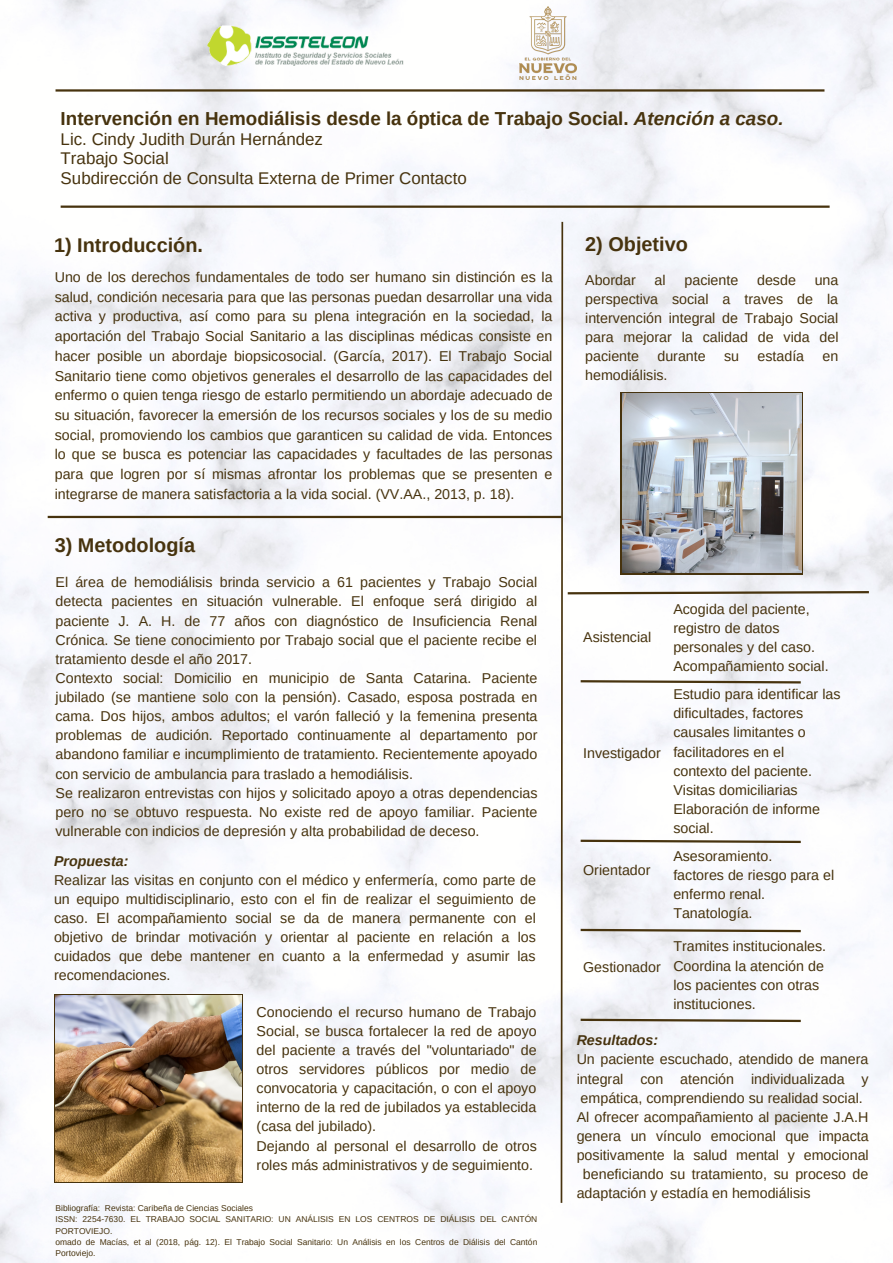
<style>
.page{position:relative;width:893px;height:1263px;background:#fff}
.page>*{position:absolute;margin:0;border:0;box-sizing:border-box;transform-origin:0 0}
.t1{font:700 19.88px "Arimo";color:#47330e}
.t2{font:700 18.83px "Arimo";color:#47330e}
.t3{font:16.95px "Arimo";color:#47330e}
.t4{font:14.25px/19.1px "Arimo";color:#47330e;text-align:justify}
.t5{font:italic 700 14.25px "Arimo";color:#47330e}
.t6{font:8.48px/11.4px "Arimo";color:#47330e}
.s1{font-style:italic}
</style>
<div class="page">
<img style="left:0;top:0;width:893px;height:1263px">
<hr style="left:56px;top:89px;width:768px;height:3px;background:#47330e">
<hr style="left:61px;top:206px;width:768px;height:2px;background:#47330e">
<hr style="left:48px;top:516px;width:513px;height:2px;background:#47330e">
<img style="left:204px;top:19px;width:201px;height:53px">
<img style="left:520px;top:7px;width:56px;height:73px">
<svg style="left:54px;top:994px;width:189px;height:189px"></svg>
<img style="left:56px;top:996px;width:185px;height:185px">
<svg style="left:560px;top:220px;width:311px;height:984px"></svg>
<p class="t2" style="left:61px;top:108px;width:724px">Intervención en Hemodiálisis desde la óptica de Trabajo Social. <span class="s1">Atención a caso.</span></p>
<p class="t3" style="left:61px;top:130px;width:264px">Lic. Cindy Judith Durán Hernández</p>
<p class="t3" style="left:61px;top:149px;width:110px">Trabajo Social</p>
<p class="t3" style="left:61px;top:168px;width:408px">Subdirección de Consulta Externa de Primer Contacto</p>
<p class="t1" style="left:54px;top:233px;width:150px">1) Introducción.</p>
<p class="t4" style="left:55px;top:267px;width:499px;line-height:19.7px">Uno de los derechos fundamentales de todo ser humano sin distinción es la salud, condición necesaria para que las personas puedan desarrollar una vida activa y productiva, así como para su plena integración en la sociedad, la aportación del Trabajo Social Sanitario a las disciplinas médicas consiste en hacer posible un abordaje biopsicosocial. (García, 2017). El Trabajo Social Sanitario tiene como objetivos generales el desarrollo de las capacidades del enfermo o quien tenga riesgo de estarlo permitiendo un abordaje adecuado de su situación, favorecer la emersión de los recursos sociales y los de su medio social, promoviendo los cambios que garanticen su calidad de vida. Entonces lo que se busca es potenciar las capacidades y facultades de las personas para que logren por sí mismas afrontar los problemas que se presenten e integrarse de manera satisfactoria a la vida social. (VV.AA., 2013, p. 18).</p>
<p class="t1" style="left:55px;top:534px;width:142px">3) Metodología</p>
<p class="t4" style="left:56px;top:573px;width:483px">El área de hemodiálisis brinda servicio a 61 pacientes y Trabajo Social detecta pacientes en situación vulnerable. El enfoque será dirigido al paciente J. A. H. de 77 años con diagnóstico de Insuficiencia Renal Crónica. Se tiene conocimiento por Trabajo social que el paciente recibe el tratamiento desde el año 2017.</p>
<p class="t4" style="left:56px;top:668px;width:483px">Contexto social: Domicilio en municipio de Santa Catarina. Paciente jubilado (se mantiene solo con la pensión). Casado, esposa postrada en cama. Dos hijos, ambos adultos; el varón falleció y la femenina presenta problemas de audición. Reportado continuamente al departamento por abandono familiar e incumplimiento de tratamiento. Recientemente apoyado con servicio de ambulancia para traslado a hemodiálisis.</p>
<p class="t4" style="left:56px;top:783px;width:483px">Se realizaron entrevistas con hijos y solicitado apoyo a otras dependencias pero no se obtuvo respuesta. No existe red de apoyo familiar. Paciente vulnerable con indicios de depresión y alta probabilidad de deceso.</p>
<p class="t5" style="left:54px;top:852px;width:76px">Propuesta:</p>
<p class="t4" style="left:54px;top:870px;width:483px">Realizar las visitas en conjunto con el médico y enfermería, como parte de un equipo multidisciplinario, esto con el fin de realizar el seguimiento de caso. El acompañamiento social se da de manera permanente con el objetivo de brindar motivación y orientar al paciente en relación a los cuidados que debe mantener en cuanto a la enfermedad y asumir las recomendaciones.</p>
<p class="t4" style="left:257px;top:1002px;width:282px">Conociendo el recurso humano de Trabajo Social, se busca fortalecer la red de apoyo del paciente a través del "voluntariado" de otros servidores públicos por medio de convocatoria y capacitación, o con el apoyo interno de la red de jubilados ya establecida (casa del jubilado).</p>
<p class="t4" style="left:257px;top:1136px;width:282px">Dejando al personal el desarrollo de otros roles más administrativos y de seguimiento.</p>
<p class="t6" style="left:56px;top:1202px;width:199px">Bibliografía: Revista: Caribeña de Ciencias Sociales</p>
<p class="t6" style="left:56px;top:1213px;width:483px">ISSN: 2254-7630. EL TRABAJO SOCIAL SANITARIO: UN ANÁLISIS EN LOS CENTROS DE DIÁLISIS DEL CANTÓN<br>PORTOVIEJO.</p>
<p class="t6" style="left:56px;top:1236px;width:483px">omado de Macías, et al (2018, pág. 12). El Trabajo Social Sanitario: Un Análisis en los Centros de Diálisis del Cantón<br>Portoviejo.</p>
<p class="t1" style="left:585px;top:233px;width:104px">2) Objetivo</p>
<p class="t4" style="left:585px;top:270px;width:52px">Abordar</p>
<p class="t4" style="left:654px;top:270px;width:13px">al</p>
<p class="t4" style="left:684px;top:270px;width:55px">paciente</p>
<p class="t4" style="left:757px;top:270px;width:40px">desde</p>
<p class="t4" style="left:585px;top:270px;width:255px;text-indent:229px">una perspectiva social a traves de la intervención integral de Trabajo Social para mejorar la calidad de vida del paciente</p>
<p class="t4" style="left:657px;top:347px;width:50px">durante</p>
<p class="t4" style="left:724px;top:347px;width:17px">su</p>
<p class="t4" style="left:757px;top:347px;width:48px">estadía</p>
<p class="t4" style="left:822px;top:347px;width:17px">en</p>
<p class="t4" style="left:585px;top:366px;width:84px">hemodiálisis.</p>
<p class="t4" style="left:583px;top:628px;width:70px">Asistencial</p>
<p class="t4" style="left:583px;top:743px;width:79px">Investigador</p>
<p class="t4" style="left:583px;top:861px;width:69px">Orientador</p>
<p class="t4" style="left:583px;top:957px;width:79px">Gestionador</p>
<p class="t4" style="left:673px;top:599px;width:143px;text-align:left">Acogida del paciente, registro de datos personales y del caso.</p>
<p class="t4" style="left:673px;top:657px;width:157px">Acompañamiento social.</p>
<p class="t4" style="left:673px;top:685px;width:169px;text-align:left">Estudio para identificar las dificultades, factores causales limitantes o facilitadores en el contexto del paciente.<br>Visitas domiciliarias</p>
<p class="t4" style="left:673px;top:799px;width:148px">Elaboración de informe social.</p>
<p class="t4" style="left:673px;top:846px;width:101px">Asesoramiento.</p>
<p class="t4" style="left:673px;top:865px;width:162px">factores de riesgo para el enfermo renal.</p>
<p class="t4" style="left:673px;top:904px;width:81px">Tanatología.</p>
<p class="t4" style="left:673px;top:937px;width:154px">Tramites institucionales.</p>
<p class="t4" style="left:673px;top:956px;width:152px;text-align:left">Coordina la atención de los pacientes con otras instituciones.</p>
<p class="t5" style="left:576px;top:1032px;width:83px">Resultados:</p>
<p class="t4" style="left:576px;top:1050px;width:293px">Un paciente escuchado, atendido de manera integral con atención individualizada y empática, comprendiendo su realidad social.</p>
<p class="t4" style="left:576px;top:1107px;width:293px">Al ofrecer acompañamiento al paciente J.A.H</p>
<p class="t4" style="left:576px;top:1126px;width:293px">genera un vínculo emocional que impacta</p>
<p class="t4" style="left:576px;top:1145px;width:293px">positivamente la salud mental y emocional</p>
<p class="t4" style="left:583px;top:1165px;width:287px">beneficiando su tratamiento, su proceso de</p>
<p class="t4" style="left:576px;top:1184px;width:235px">adaptación y estadía en hemodiálisis</p>
</div>
